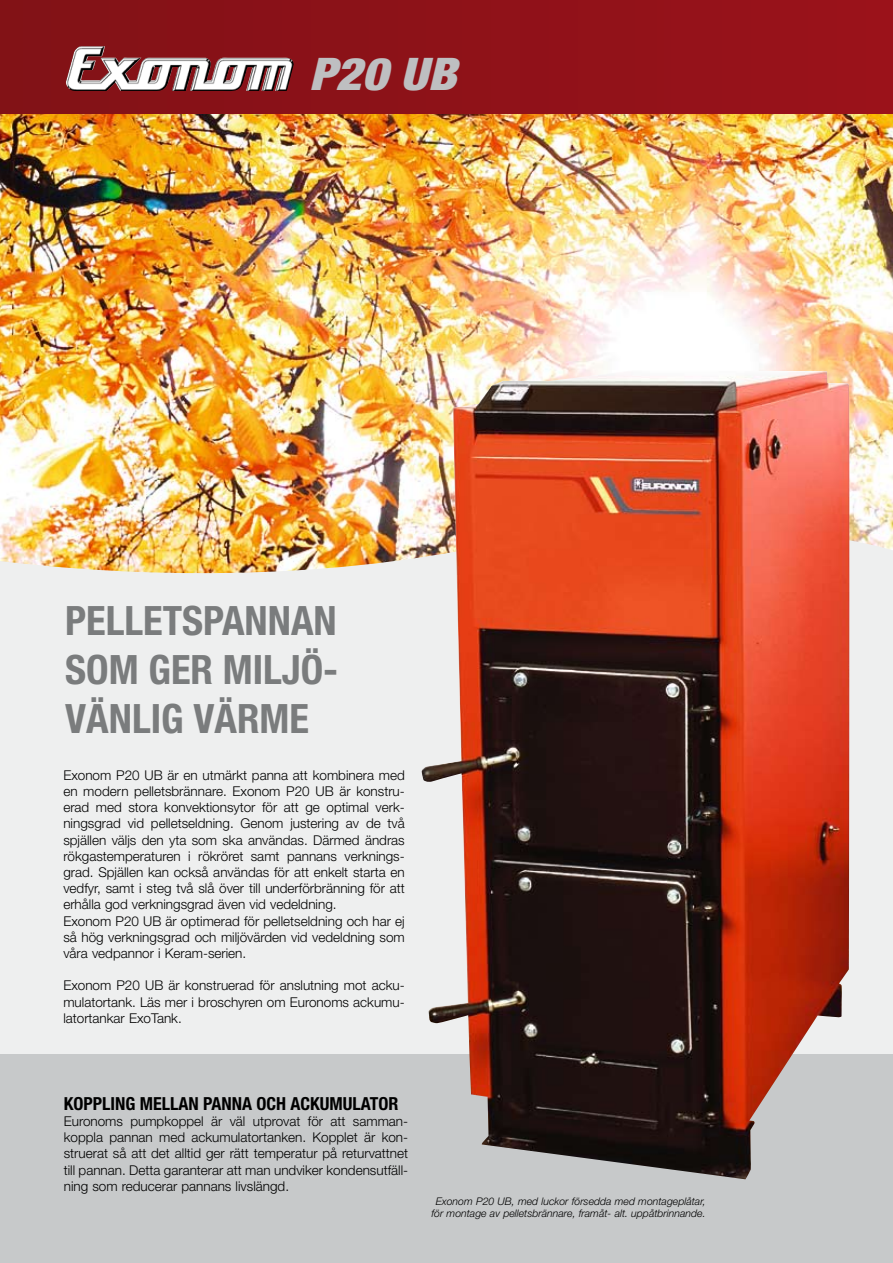
<style>
.page{position:relative;width:893px;height:1263px;background:#fff}
.page>*{position:absolute;margin:0;border:0;box-sizing:border-box;transform-origin:0 0}
.t1{font:italic 900 condensed 45px "Helvetica Neue";color:#bebfc1;scale:1.1 1}
.t2{font:700 condensed 40.5px/48.6px "Helvetica Neue";color:#7a7c7d;text-align:justify}
.t3{font:700 condensed 18px "Helvetica Neue";color:#000}
.t4{font:300 13.5px/16.2px "Helvetica Neue";color:#000;text-align:justify}
.t5{font:italic 300 10.5px/12.6px "Helvetica Neue";color:#000;text-align:center}
</style>
<div class="page">
<div style="left:0;top:103px;width:893px;height:1160px;background:#eeefef"></div>
<img style="left:0;top:114px;width:893px;height:460px">
<div style="left:0;top:0;width:893px;height:114px;background:linear-gradient(to right,#821418,#9b121a)"></div>
<div style="left:0;top:1054px;width:893px;height:209px;background:#c7c9ca"></div>
<img style="left:422px;top:370px;width:427px;height:809px">
<img style="left:66px;top:46px;width:206px;height:45px">
<h1 class="t1" style="left:309px;top:46px;width:135px">P20 UB</h1>
<h2 class="t2" style="left:65px;top:596px;width:274px">PELLETSPANNAN SOM GER MILJÖ-VÄNLIG VÄRME</h2>
<p class="t4" style="left:63px;top:766px;width:343px;text-align:left">Exonom P20 UB är en utmärkt panna att kombinera med en modern pelletsbrännare. Exonom P20 UB är konstru&shy;erad med stora konvektionsytor för att ge optimal verk&shy;ningsgrad vid pelletseldning. Genom justering av de två spjällen väljs den yta som ska användas. Därmed ändras rökgastemperaturen i rökröret samt pannans verknings&shy;grad. Spjällen kan också användas för att enkelt starta en vedfyr, samt i steg två slå över till underförbränning för att erhålla god verkningsgrad även vid vedeldning.<br>Exonom P20 UB är optimerad för pelletseldning och har ej så hög verkningsgrad och miljövärden vid vedeldning som våra vedpannor i Keram-serien.</p>
<p class="t4" style="left:63px;top:977px;width:343px">Exonom P20 UB är konstruerad för anslutning mot acku&shy;mulatortank. Läs mer i broschyren om Euronoms ackumu&shy;latortankar ExoTank.</p>
<h3 class="t3" style="left:64px;top:1092px;width:336px">KOPPLING MELLAN PANNA OCH ACKUMULATOR</h3>
<p class="t4" style="left:64px;top:1113px;width:346px">Euronoms pumpkoppel är väl utprovat för att samman&shy;koppla pannan med ackumulatortanken. Kopplet är kon&shy;struerat så att det alltid ger rätt temperatur på returvattnet till pannan. Detta garanterar att man undviker kondensutfäll&shy;ning som reducerar pannans livslängd.</p>
<p class="t5" style="left:432px;top:1194px;width:276px">Exonom P20 UB, med luckor försedda med montageplåtar, för montage av pelletsbrännare, framåt- alt. uppåtbrinnande.</p>
</div>
